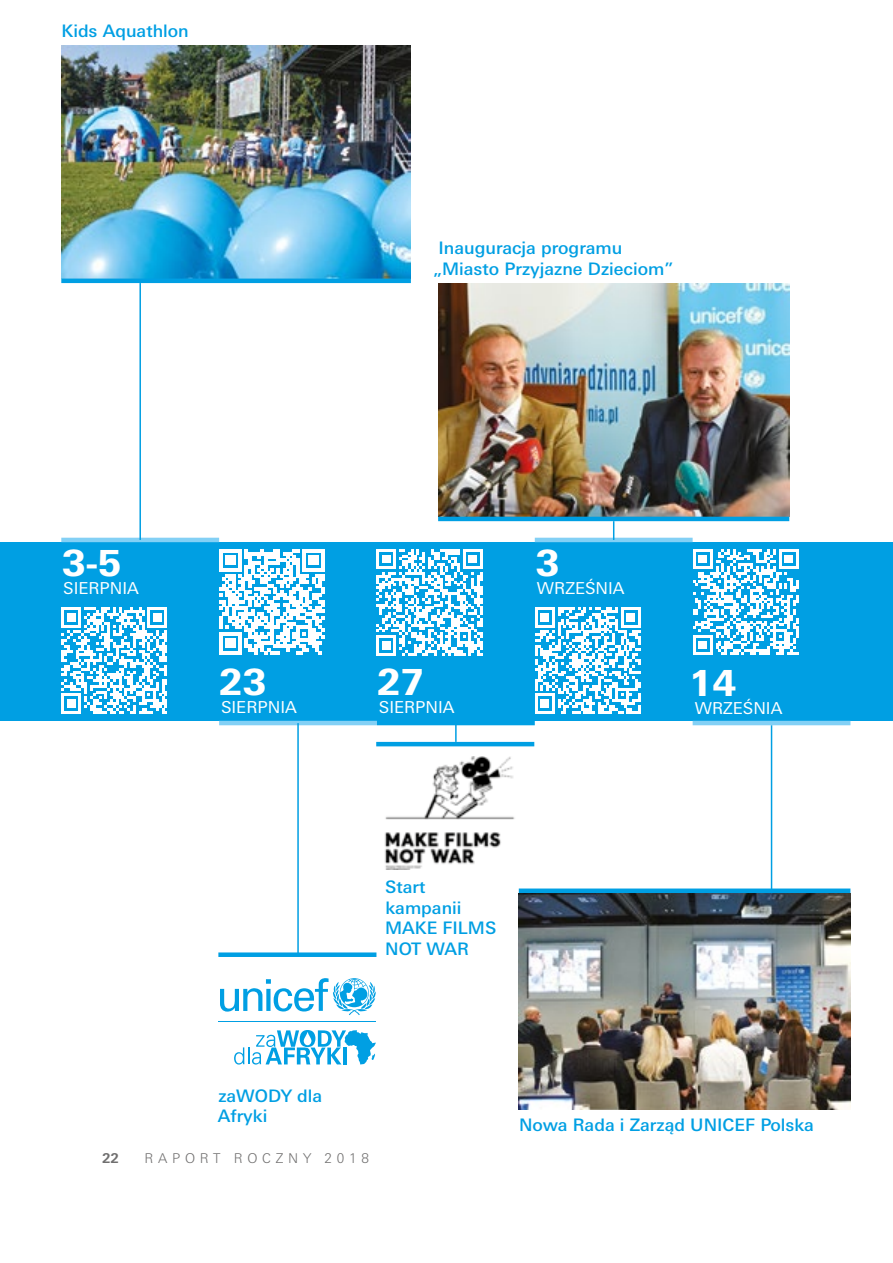
<style>
.page{position:relative;width:893px;height:1263px;background:#fff}
.page>*{position:absolute;margin:0;border:0;box-sizing:border-box;transform-origin:0 0}
.t1{font:800 36px "Univers Next Pro";color:#fff}
.t2{font:500 17.25px/20.7px "Univers Next Pro";color:#009fe3}
.t3{font:16.5px "Univers Next Pro";color:#fff}
.t4{font:300 13.5px "Univers Next Pro";letter-spacing:.35em;color:#706f6f}
.t5{font:700 13.5px "Univers Next Pro";color:#706f6f}
</style>
<div class="page">
<div style="left:0;top:542px;width:893px;height:179px;background:#009fe3"></div>
<svg style="left:220px;top:978px;width:156px;height:37px"></svg>
<hr style="left:218px;top:1021px;width:158px;height:1px;background:#009fe3">
<svg style="left:234px;top:1030px;width:142px;height:34px"></svg>
<img style="left:61px;top:45px;width:350px;height:234px">
<img style="left:384px;top:757px;width:131px;height:112px">
<img style="left:438px;top:284px;width:351px;height:233px">
<img style="left:519px;top:893px;width:331px;height:217px">
<svg style="left:61px;top:607px;width:106px;height:106px"></svg>
<svg style="left:376px;top:549px;width:107px;height:106px"></svg>
<svg style="left:535px;top:607px;width:106px;height:106px"></svg>
<svg style="left:693px;top:549px;width:106px;height:106px"></svg>
<svg style="left:219px;top:549px;width:106px;height:105px"></svg>
<hr style="left:61px;top:279px;width:350px;height:4px;background:#009fe3">
<hr style="left:438px;top:517px;width:351px;height:4px;background:#009fe3">
<hr style="left:61px;top:538px;width:158px;height:4px;background:#83d0f5">
<hr style="left:219px;top:721px;width:158px;height:4px;background:#83d0f5">
<hr style="left:377px;top:721px;width:158px;height:4px;background:#009fe3">
<hr style="left:535px;top:538px;width:158px;height:4px;background:#83d0f5">
<hr style="left:693px;top:721px;width:157px;height:4px;background:#83d0f5">
<div style="left:519px;top:888px;width:331px;height:5px;background:#009fe3"></div>
<div style="left:218px;top:952px;width:158px;height:5px;background:#009fe3"></div>
<hr style="left:376px;top:742px;width:158px;height:4px;background:#009fe3">
<hr style="left:771px;top:725px;width:1px;height:168px;background:#009fe3">
<svg style="left:613px;top:521px;width:1px;height:19px"></svg>
<svg style="left:455px;top:725px;width:2px;height:17px"></svg>
<hr style="left:297px;top:723px;width:2px;height:232px;background:#009fe3">
<hr style="left:139px;top:283px;width:2px;height:257px;background:#009fe3">
<p class="t2" style="left:62px;top:20px;width:129px">Kids Aquathlon</p>
<p class="t2" style="left:433px;top:238px;width:242px;text-indent:5px">Inauguracja programu „Miasto Przyjazne Dzieciom”</p>
<h1 class="t1" style="left:62px;top:541px;width:61px">3-5</h1>
<p class="t3" style="left:63px;top:579px;width:77px">SIERPNIA</p>
<h1 class="t1" style="left:219px;top:660px;width:49px">23</h1>
<p class="t3" style="left:221px;top:698px;width:77px">SIERPNIA</p>
<h1 class="t1" style="left:377px;top:660px;width:49px">27</h1>
<p class="t3" style="left:379px;top:698px;width:77px">SIERPNIA</p>
<h1 class="t1" style="left:536px;top:541px;width:25px">3</h1>
<p class="t3" style="left:537px;top:579px;width:89px">WRZEŚNIA</p>
<h1 class="t1" style="left:689px;top:661px;width:49px">14</h1>
<p class="t3" style="left:695px;top:698px;width:89px">WRZEŚNIA</p>
<p class="t2" style="left:385px;top:876px;width:113px">Start kampanii<br>MAKE FILMS<br>NOT WAR</p>
<p class="t2" style="left:218px;top:1085px;width:106px">zaWODY dla<br>Afryki</p>
<p class="t5" style="left:102px;top:1150px;width:18px">22</p>
<p class="t4" style="left:145px;top:1150px;width:226px">RAPORT ROCZNY 2018</p>
<p class="t2" style="left:519px;top:1115px;width:296px">Nowa Rada i Zarząd UNICEF Polska</p>
</div>
